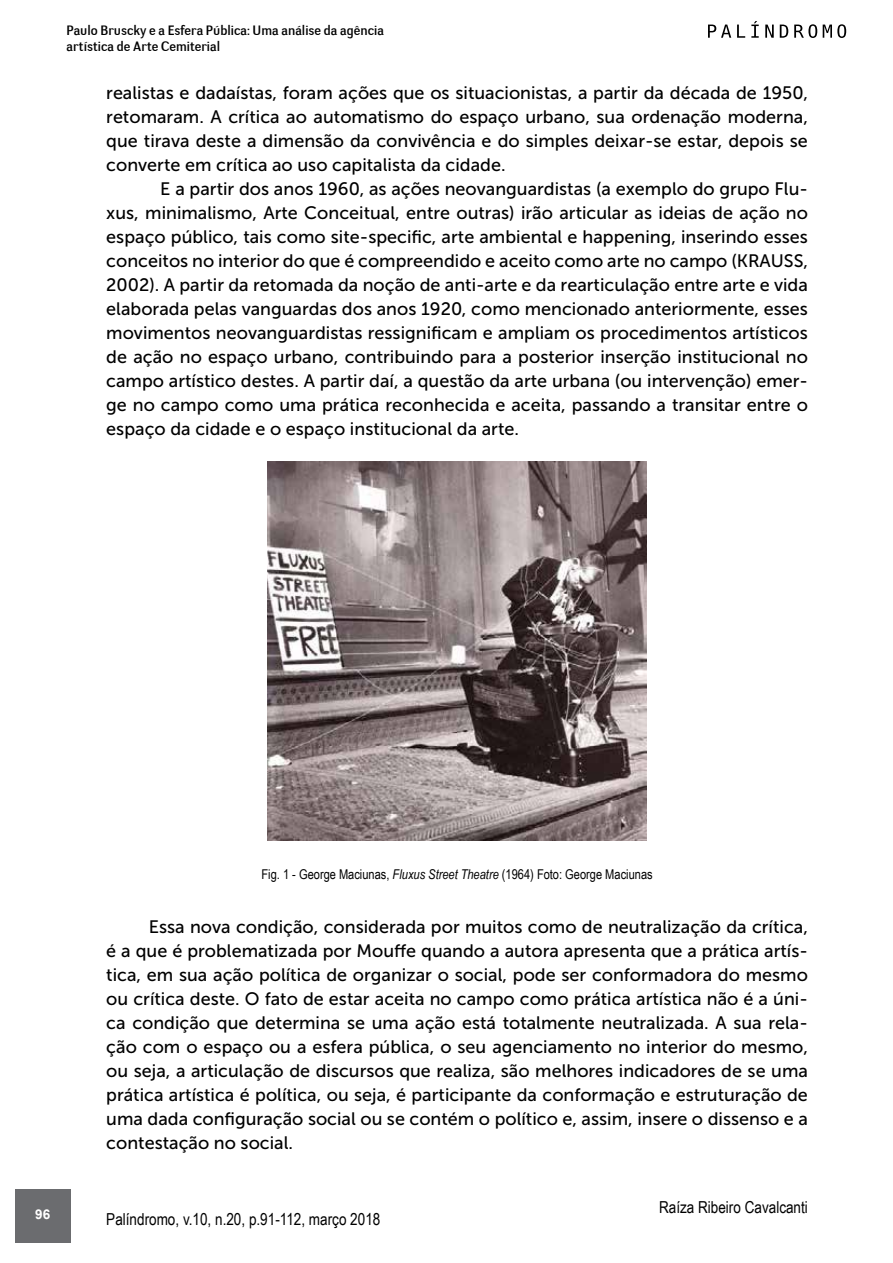
<style>
.page{position:relative;width:893px;height:1263px;background:#fff}
.page>*{position:absolute;margin:0;border:0;box-sizing:border-box;transform-origin:0 0}
.t1{font:18px/24px "Museo Sans 500";color:#000;text-align:justify}
.t2{font:16.5px "Arial Narrow";color:#000}
.t3{font:13.5px/16.2px "Negotiate Free";color:#000}
.t4{font:13.5px "Arial Narrow";color:#000}
.t5{font:700 13.5px "Arial";color:#fff}
.s1{font-style:italic}
</style>
<div class="page">
<div style="left:15px;top:1189px;width:55px;height:53px;background:#6b6c6f"></div>
<svg style="left:708px;top:25px;width:23px;height:13px"></svg>
<svg style="left:737px;top:25px;width:8px;height:13px"></svg>
<svg style="left:751px;top:21px;width:8px;height:17px"></svg>
<svg style="left:765px;top:25px;width:9px;height:13px"></svg>
<svg style="left:780px;top:25px;width:8px;height:13px"></svg>
<svg style="left:794px;top:24px;width:23px;height:14px"></svg>
<svg style="left:823px;top:24px;width:23px;height:14px"></svg>
<img style="left:267px;top:462px;width:380px;height:379px">
<p class="t3" style="left:67px;top:22px;width:319px">Paulo Bruscky e a Esfera Pública: Uma análise da agência artística de Arte Cemiterial</p>
<p class="t1" style="left:106px;top:80px;width:703px">realistas e dadaístas, foram ações que os situacionistas, a partir da década de 1950, retomaram. A crítica ao automatismo do espaço urbano, sua ordenação moderna, que tirava deste a dimensão da convivência e do simples deixar-se estar, depois se converte em crítica ao uso capitalista da cidade.</p>
<p class="t1" style="left:106px;top:176px;width:703px;text-indent:54px">E a partir dos anos 1960, as ações neovanguardistas (a exemplo do grupo Flu&shy;xus, minimalismo, Arte Conceitual, entre outras) irão articular as ideias de ação no espaço público, tais como site-specific, arte ambiental e happening, inserindo esses conceitos no interior do que é compreendido e aceito como arte no campo (KRAUSS, 2002). A partir da retomada da noção de anti-arte e da rearticulação entre arte e vida elaborada pelas vanguardas dos anos 1920, como mencionado anteriormente, esses movimentos neovanguardistas ressignificam e ampliam os procedimentos artísticos de ação no espaço urbano, contribuindo para a posterior inserção institucional no campo artístico destes. A partir daí, a questão da arte urbana (ou intervenção) emer&shy;ge no campo como uma prática reconhecida e aceita, passando a transitar entre o espaço da cidade e o espaço institucional da arte.</p>
<p class="t5" style="left:35px;top:1205px;width:17px">96</p>
<p class="t4" style="left:262px;top:864px;width:393px">Fig. 1 - George Maciunas, <span class="s1">Fluxus Street Theatre</span> (1964) Foto: George Maciunas</p>
<p class="t1" style="left:106px;top:914px;width:703px;text-indent:43px">Essa nova condição, considerada por muitos como de neutralização da crítica, é a que é problematizada por Mouffe quando a autora apresenta que a prática artís&shy;tica, em sua ação política de organizar o social, pode ser conformadora do mesmo ou crítica deste. O fato de estar aceita no campo como prática artística não é a úni&shy;ca condição que determina se uma ação está totalmente neutralizada. A sua rela&shy;ção com o espaço ou a esfera pública, o seu agenciamento no interior do mesmo, ou seja, a articulação de discursos que realiza, são melhores indicadores de se uma prática artística é política, ou seja, é participante da conformação e estruturação de uma dada configuração social ou se contém o político e, assim, insere o dissenso e a contestação no social.</p>
<p class="t2" style="left:106px;top:1206px;width:276px">Palíndromo, v.10, n.20, p.91-112, março 2018</p>
<p class="t2" style="left:659px;top:1195px;width:150px">Raíza Ribeiro Cavalcanti</p>
</div>
